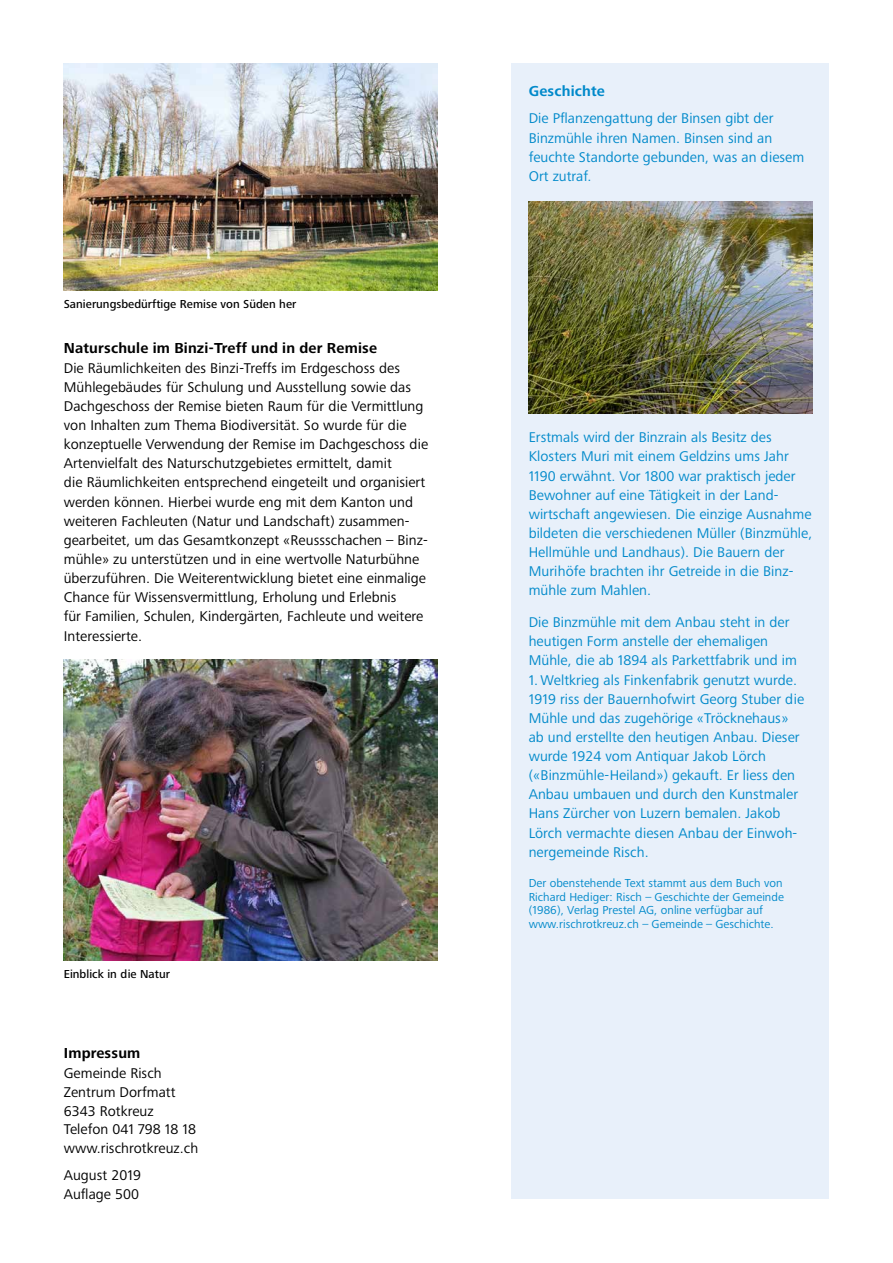
<style>
.page{position:relative;width:893px;height:1263px;background:#fff}
.page>*{position:absolute;margin:0;border:0;box-sizing:border-box;transform-origin:0 0}
.Zwischentitel{font:700 15px "Frutiger Next Pro";letter-spacing:.01em;color:#000}
.Zwischentitel-2{font:700 15px "Frutiger Next Pro";letter-spacing:.01em;color:#0089ca}
.Grundtext{font:14.7px/19.2px "Frutiger Next Pro";letter-spacing:.005em;color:#0089ca}
.Grundtext-2{font:14.7px/19.2px "Frutiger Next Pro";letter-spacing:.005em;color:#000}
.Grundtext-3{font:12px/13.5px "Frutiger Next Pro";letter-spacing:.005em;color:#0089ca}
.Legende{font:500 12px "Frutiger Next Pro";letter-spacing:.005em;color:#000}
</style>
<div class="page">
<div style="left:512px;top:64px;width:317px;height:1135px;background:#e8f0fa"></div>
<img style="left:64px;top:64px;width:374px;height:227px">
<img style="left:64px;top:659px;width:374px;height:302px">
<img style="left:529px;top:201px;width:283px;height:212px">
<p class="Legende" style="left:64px;top:297px;width:234px">Sanierungsbedürftige Remise von Süden her</p>
<p class="Zwischentitel" style="left:64px;top:339px;width:315px">Naturschule im Binzi-Treff und in der Remise</p>
<p class="Grundtext-2" style="left:64px;top:358px;width:366px">Die Räumlichkeiten des Binzi-Treffs im Erdgeschoss des Mühlegebäudes für Schulung und Ausstellung sowie das Dachgeschoss der Remise bieten Raum für die Vermittlung von Inhalten zum Thema Biodiversität. So wurde für die konzeptuelle Verwendung der Remise im Dachgeschoss die Artenvielfalt des Naturschutzgebietes ermittelt, damit<br>die Räumlichkeiten entsprechend eingeteilt und organisiert werden können. Hierbei wurde eng mit dem Kanton und weiteren Fachleuten (Natur und Landschaft) zusammen&shy;gearbeitet, um das Gesamtkonzept «Reussschachen – Binz&shy;mühle» zu unterstützen und in eine wertvolle Naturbühne überzuführen. Die Weiterentwicklung bietet eine einmalige Chance für Wissensvermittlung, Erholung und Erlebnis<br>für Familien, Schulen, Kindergärten, Fachleute und weitere Interessierte.</p>
<p class="Legende" style="left:64px;top:967px;width:108px">Einblick in die Natur</p>
<p class="Zwischentitel" style="left:64px;top:1045px;width:78px">Impressum</p>
<p class="Grundtext-2" style="left:64px;top:1064px;width:99px">Gemeinde Risch</p>
<p class="Grundtext-2" style="left:64px;top:1082px;width:113px">Zentrum Dorfmatt</p>
<p class="Grundtext-2" style="left:64px;top:1101px;width:91px">6343 Rotkreuz</p>
<p class="Grundtext-2" style="left:64px;top:1120px;width:134px">Telefon 041 798 18 18</p>
<p class="Grundtext-2" style="left:64px;top:1139px;width:136px">www.rischrotkreuz.ch</p>
<p class="Grundtext-2" style="left:64px;top:1166px;width:79px">August 2019</p>
<p class="Grundtext-2" style="left:64px;top:1185px;width:77px">Auflage 500</p>
<p class="Zwischentitel-2" style="left:529px;top:82px;width:78px">Geschichte</p>
<p class="Grundtext" style="left:529px;top:109px;width:277px">Die Pflanzengattung der Binsen gibt der Binzmühle ihren Namen. Binsen sind an feuchte Standorte gebunden, was an diesem Ort zutraf.</p>
<p class="Grundtext" style="left:529px;top:428px;width:285px">Erstmals wird der Binzrain als Besitz des Klosters Muri mit einem Geldzins ums Jahr 1190 erwähnt. Vor 1800 war praktisch jeder Bewohner auf eine Tätigkeit in der Land&shy;wirtschaft angewiesen. Die einzige Ausnahme bildeten die verschiedenen Müller (Binzmühle, Hellmühle und Landhaus). Die Bauern der Murihöfe brachten ihr Getreide in die Binz&shy;mühle zum Mahlen.</p>
<p class="Grundtext" style="left:529px;top:613px;width:270px">Die Binzmühle mit dem Anbau steht in der heutigen Form anstelle der ehemaligen<br>Mühle, die ab 1894 als Parkettfabrik und im</p>
<p class="Grundtext" style="left:529px;top:670px;width:277px">1. Weltkrieg als Finkenfabrik genutzt wurde.<br>1919 riss der Bauernhofwirt Georg Stuber die Mühle und das zugehörige «Tröcknehaus» ab und erstellte den heutigen Anbau. Dieser wurde 1924 vom Antiquar Jakob Lörch («Binzmühle-Heiland») gekauft. Er liess den Anbau umbauen und durch den Kunstmaler Hans Zürcher von Luzern bemalen. Jakob Lörch vermachte diesen Anbau der Einwoh&shy;nergemeinde Risch.</p>
<p class="Grundtext-3" style="left:529px;top:876px;width:257px">Der obenstehende Text stammt aus dem Buch von Richard Hediger: Risch – Geschichte der Gemeinde (1986), Verlag Prestel AG, online verfügbar auf www.rischrotkreuz.ch – Gemeinde – Geschichte.</p>
</div>
